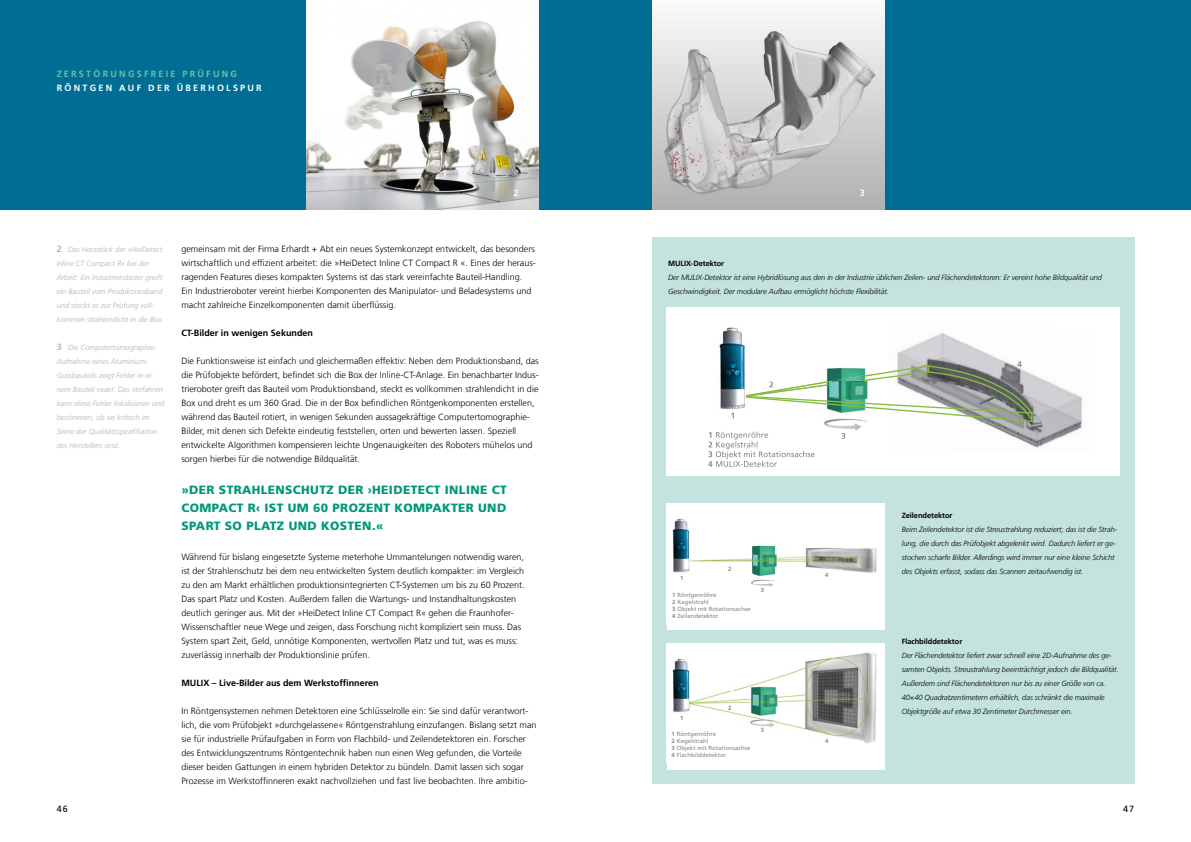
<style>
.page{position:relative;width:1191px;height:842px;background:#fff}
.page>*{position:absolute;margin:0;border:0;box-sizing:border-box;transform-origin:0 0}
.t1{font:900 12px/18px "Frutiger LT Com";letter-spacing:.03em;color:#009879;text-align:justify}
.t2{font:300 9px/14px "Frutiger LT Com";color:#000}
.t3{font:700 9px "Frutiger LT Com";color:#000}
.t4{font:700 9px "Frutiger LT Com";letter-spacing:.25em;color:#fff}
.t5{font:700 9px "Frutiger LT Com";letter-spacing:.25em;color:#69c0ac}
.t6{font:9px "Frutiger LT Com";color:#000}
.t7{font:700 8.1px "Frutiger LT Com";color:#878787}
.t8{font:italic 300 7.5px/14px "Frutiger LT Com";letter-spacing:-.01em;color:#000}
.t9{font:italic 300 7.5px/14px "Frutiger LT Com";color:#b3b2b2}
.t10{font:700 7.5px "Frutiger LT Com";letter-spacing:-.01em;color:#000}
.t11{font:6px/7.2px "Frutiger LT Com";color:#878787}
.t12{font:700 6px "Frutiger LT Com";color:#878787}
.s1{font-weight:700;font-style:normal;font-size:9px}
.s2{font-weight:700}
.s3{font-style:normal}
</style>
<div class="page">
<div style="left:0;top:0;width:1191px;height:210px;background:#006e94"></div>
<img style="left:652px;top:0;width:232px;height:210px">
<img style="left:306px;top:0;width:233px;height:210px">
<div style="left:652px;top:238px;width:482px;height:546px;background:#c4e3df"></div>
<div style="left:667px;top:504px;width:217px;height:126px;background:#fff"></div>
<img style="left:672px;top:518px;width:205px;height:69px">
<div style="left:667px;top:644px;width:217px;height:126px;background:#fff"></div>
<img style="left:672px;top:652px;width:205px;height:92px">
<div style="left:666px;top:308px;width:454px;height:168px;background:#fff"></div>
<img style="left:897px;top:332px;width:186px;height:116px">
<img style="left:712px;top:327px;width:149px;height:139px">
<svg style="left:731px;top:413px;width:3px;height:5px"></svg>
<svg style="left:841px;top:433px;width:4px;height:6px"></svg>
<img style="left:716px;top:432px;width:52px;height:7px">
<img style="left:716px;top:441px;width:41px;height:8px">
<img style="left:715px;top:451px;width:99px;height:8px">
<svg style="left:708px;top:432px;width:4px;height:35px"></svg>
<img style="left:716px;top:461px;width:61px;height:6px">
<svg style="left:744px;top:365px;width:289px;height:58px"></svg>
<p class="t5" style="left:57px;top:68px;width:182px">ZERSTÖRUNGSFREIE PRÜFUNG</p>
<p class="t4" style="left:57px;top:82px;width:207px">RÖNTGEN AUF DER ÜBERHOLSPUR</p>
<p class="t4" style="left:514px;top:187px;width:7px">2</p>
<p class="t4" style="left:860px;top:187px;width:7px">3</p>
<p class="t9" style="left:57px;top:242px;width:109px"><span class="s1">2</span> Das Herzstück der »HeiDetect<br>Inline CT Compact R« bei der<br>Arbeit: Ein Industrieroboter greift ein Bauteil vom Produktionsband und steckt es zur Prüfung voll&shy;kommen strahlendicht in die Box.</p>
<p class="t9" style="left:57px;top:340px;width:109px"><span class="s1">3</span> Die Computertomographie-<br>Aufnahme eines Aluminium-<br>Gussbauteils zeigt Fehler in ei&shy;nem Bauteil exakt. Das Verfahren kann diese Fehler lokalisieren und bestimmen, ob sie kritisch im<br>Sinne der Qualitätsspezifikation des Herstellers sind.</p>
<p class="t2" style="left:181px;top:242px;width:355px">gemeinsam mit der Firma Erhardt + Abt ein neues Systemkonzept entwickelt, das besonders wirtschaftlich und effizient arbeitet: die »HeiDetect Inline CT Compact R «. Eines der heraus&shy;ragenden Features dieses kompakten Systems ist das stark vereinfachte Bauteil-Handling.<br>Ein Industrieroboter vereint hierbei Komponenten des Manipulator- und Beladesystems und macht zahlreiche Einzelkomponenten damit überflüssig.</p>
<p class="t3" style="left:181px;top:327px;width:133px">CT-Bilder in wenigen Sekunden</p>
<p class="t2" style="left:181px;top:354px;width:359px">Die Funktionsweise ist einfach und gleichermaßen effektiv: Neben dem Produktionsband, das die Prüfobjekte befördert, befindet sich die Box der Inline-CT-Anlage. Ein benachbarter Indus&shy;trieroboter greift das Bauteil vom Produktionsband, steckt es vollkommen strahlendicht in die Box und dreht es um 360 Grad. Die in der Box befindlichen Röntgenkomponenten erstellen, während das Bauteil rotiert, in wenigen Sekunden aussagekräftige Computertomographie-Bilder, mit denen sich Defekte eindeutig feststellen, orten und bewerten lassen. Speziell entwickelte Algorithmen kompensieren leichte Ungenauigkeiten des Roboters mühelos und sorgen hierbei für die notwendige Bildqualität.</p>
<h1 class="t1" style="left:181px;top:481px;width:327px">»DER STRAHLENSCHUTZ DER ›HEIDETECT INLINE CT COMPACT R‹ IST UM 60 PROZENT KOMPAKTER UND SPART SO PLATZ UND KOSTEN.«</h1>
<p class="t2" style="left:181px;top:550px;width:345px">Während für bislang eingesetzte Systeme meterhohe Ummantelungen notwendig waren, ist der Strahlenschutz bei dem neu entwickelten System deutlich kompakter: im Vergleich zu den am Markt erhältlichen produktionsintegrierten CT-Systemen um bis zu 60 Prozent.<br>Das spart Platz und Kosten. Außerdem fallen die Wartungs- und Instandhaltungskosten deutlich geringer aus. Mit der »HeiDetect Inline CT Compact R« gehen die Fraunhofer-Wissenschaftler neue Wege und zeigen, dass Forschung nicht kompliziert sein muss. Das System spart Zeit, Geld, unnötige Komponenten, wertvollen Platz und tut, was es muss: zuverlässig innerhalb der Produktionslinie prüfen.</p>
<p class="t3" style="left:181px;top:677px;width:199px">MULIX – Live-Bilder aus dem Werkstoffinneren</p>
<p class="t2" style="left:181px;top:704px;width:356px">In Röntgensystemen nehmen Detektoren eine Schlüsselrolle ein: Sie sind dafür verantwort&shy;lich, die vom Prüfobjekt »durchgelassene« Röntgenstrahlung einzufangen. Bislang setzt man sie für industrielle Prüfaufgaben in Form von Flachbild- und Zeilendetektoren ein. Forscher des Entwicklungszentrums Röntgentechnik haben nun einen Weg gefunden, die Vorteile dieser beiden Gattungen in einem hybriden Detektor zu bündeln. Damit lassen sich sogar Prozesse im Werkstoffinneren exakt nachvollziehen und fast live beobachten. Ihre ambitio-</p>
<p class="t10" style="left:668px;top:259px;width:58px">MULIX-Detektor</p>
<p class="t8" style="left:668px;top:270px;width:435px">Der MULIX-Detektor ist eine Hybridlösung aus den in der Industrie üblichen Zeilen- und Flächendetektoren: Er vereint hohe Bildqualität und<br>Geschwindigkeit. Der modulare Aufbau ermöglicht höchste Flexibilität.</p>
<p class="t12" style="left:680px;top:575px;width:5px">1</p>
<p class="t12" style="left:728px;top:565px;width:5px">2</p>
<p class="t11" style="left:672px;top:591px;width:80px"><span class="s2">1</span> Röntgenröhre<br><span class="s2">2</span> Kegelstrahl<br><span class="s2">3</span> Objekt mit Rotationsachse<br><span class="s2">4</span> Zeilendetektor</p>
<p class="t12" style="left:761px;top:586px;width:5px">3</p>
<p class="t12" style="left:680px;top:715px;width:5px">1</p>
<p class="t12" style="left:728px;top:704px;width:5px">2</p>
<p class="t11" style="left:671px;top:730px;width:80px"><span class="s2">1</span> Röntgenröhre<br><span class="s2">2</span> Kegelstrahl<br><span class="s2">3</span> Objekt mit Rotationsachse<br><span class="s2">4</span> Flachbilddetektor</p>
<p class="t12" style="left:761px;top:726px;width:5px">3</p>
<p class="t12" style="left:825px;top:571px;width:5px">4</p>
<p class="t12" style="left:825px;top:737px;width:5px">4</p>
<p class="t7" style="left:1017px;top:359px;width:6px">4</p>
<p class="t10" style="left:901px;top:511px;width:52px">Zeilendetektor</p>
<p class="t8" style="left:901px;top:522px;width:217px">Beim Zeilendetektor ist die Streustrahlung reduziert; das ist die Strah&shy;lung, die durch das Prüfobjekt abgelenkt wird. Dadurch liefert er ge&shy;stochen scharfe Bilder. Allerdings wird immer nur eine kleine Schicht des Objekts erfasst, sodass das Scannen zeitaufwendig ist.</p>
<p class="t10" style="left:901px;top:637px;width:62px">Flachbilddetektor</p>
<p class="t8" style="left:901px;top:648px;width:218px">Der Flächendetektor liefert zwar schnell eine 2D-Aufnahme des ge&shy;samten Objekts. Streustrahlung beeinträchtigt jedoch die Bildqualität.<br>Außerdem sind Flächendetektoren nur bis zu einer Größe von ca.<br>40<span class="s3">×</span>40 Quadratzentimetern erhältlich, das schränkt die maximale Objektgröße auf etwa 30 Zentimeter Durchmesser ein.</p>
<p class="t6" style="left:57px;top:803px;width:13px">46</p>
<p class="t6" style="left:1123px;top:803px;width:13px">47</p>
</div>
